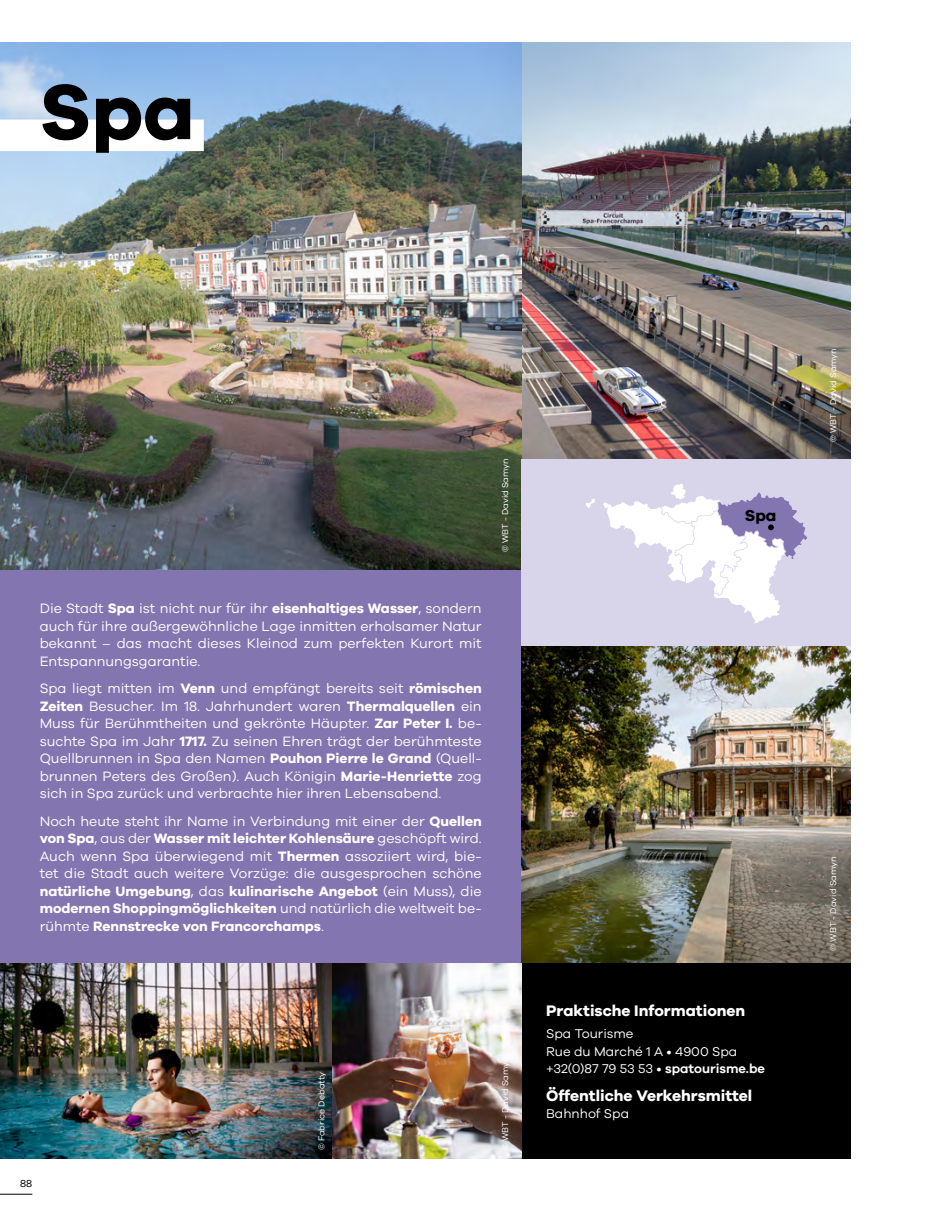
<style>
.page{position:relative;width:943px;height:1216px;background:#fff}
.page>*{position:absolute;margin:0;border:0;box-sizing:border-box;transform-origin:0 0}
.t1{font:700 80.33px "Galano Grotesque";color:#000}
.t2{font:700 16.28px "Galano Grotesque";color:#000}
.t3{font:700 15.75px "Galano Grotesque";color:#fff}
.t4{font:14px/17.5px "Galano Grotesque";color:#fff;text-align:justify}
.t5{font:13.12px/17.5px "Galano Grotesque";color:#fff}
.t6{font:10.5px "Galano Grotesque";color:#000}
.t7{font:8.75px "Galano Grotesque";color:#fff}
.s1{font-weight:700}
.s2{font-weight:600}
</style>
<div class="page">
<div style="left:521px;top:962px;width:329px;height:196px;background:#000"></div>
<img style="left:521px;top:42px;width:329px;height:417px">
<img style="left:0;top:42px;width:521px;height:528px">
<img style="left:331px;top:962px;width:190px;height:196px">
<img style="left:0;top:962px;width:331px;height:196px">
<div style="left:0;top:120px;width:204px;height:31px;background:#fff"></div>
<div style="left:0;top:570px;width:521px;height:392px;background:#8375b0"></div>
<img style="left:521px;top:645px;width:329px;height:317px">
<div style="left:521px;top:459px;width:329px;height:186px;background:#d8d4ea"></div>
<svg style="left:586px;top:499px;width:9px;height:9px"></svg>
<svg style="left:603px;top:484px;width:204px;height:139px"></svg>
<hr style="left:0;top:1193px;width:32px;height:1px;background:#000">
<h1 class="t1" style="left:39px;top:62px;width:157px">Spa</h1>
<p class="t4" style="left:40px;top:599px;width:443px">Die Stadt <span class="s1">Spa</span> ist nicht nur für ihr <span class="s1">eisenhaltiges Wasser</span>, sondern auch für ihre außergewöhnliche Lage inmitten erholsamer Natur bekannt – das macht dieses Kleinod zum perfekten Kurort mit Entspannungsgarantie.</p>
<p class="t4" style="left:40px;top:679px;width:443px">Spa liegt mitten im <span class="s1">Venn</span> und empfängt bereits seit <span class="s1">römischen Zeiten</span> Besucher. Im 18. Jahrhundert waren <span class="s1">Thermalquellen</span> ein Muss für Berühmtheiten und gekrönte Häupter. <span class="s1">Zar Peter I.</span> be&shy;suchte Spa im Jahr <span class="s1">1717.</span> Zu seinen Ehren trägt der berühmteste Quellbrunnen in Spa den Namen <span class="s1">Pouhon Pierre le Grand</span> (Quell&shy;brunnen Peters des Großen). Auch Königin <span class="s1">Marie-Henriette</span> zog sich in Spa zurück und verbrachte hier ihren Lebensabend.</p>
<p class="t4" style="left:40px;top:811px;width:443px">Noch heute steht ihr Name in Verbindung mit einer der <span class="s1">Quellen von Spa</span>, aus der <span class="s1">Wasser mit leichter Kohlensäure</span> geschöpft wird.<br>Auch wenn Spa überwiegend mit <span class="s1">Thermen</span> assoziiert wird, bie&shy;tet die Stadt auch weitere Vorzüge: die ausgesprochen schöne <span class="s1">natürliche Umgebung</span>, das <span class="s1">kulinarische Angebot</span> (ein Muss), die <span class="s1">modernen Shoppingmöglichkeiten</span> und natürlich die weltweit be&shy;rühmte <span class="s1">Rennstrecke von Francorchamps</span>.</p>
<p class="t7" style="left:500px;top:552px;width:95px;rotate:-90deg">© WBT - David Samyn</p>
<p class="t6" style="left:20px;top:1177px;width:14px">88</p>
<p class="t7" style="left:316px;top:1150px;width:80px;rotate:-90deg">© Fabrice Debatty</p>
<p class="t7" style="left:500px;top:1150px;width:95px;rotate:-90deg">© WBT - David Samyn</p>
<p class="t2" style="left:744px;top:506px;width:33px">Spa</p>
<p class="t3" style="left:546px;top:1000px;width:201px">Praktische Informationen</p>
<p class="t5" style="left:546px;top:1024px;width:220px">Spa Tourisme<br>Rue du Marché 1 A • 4900 Spa +32(0)87 79 53 53 • <span class="s2">spatourisme.be</span></p>
<p class="t3" style="left:546px;top:1085px;width:208px">Öffentliche Verkehrsmittel</p>
<p class="t5" style="left:546px;top:1104px;width:84px">Bahnhof Spa</p>
<p class="t7" style="left:827px;top:442px;width:95px;rotate:-90deg">© WBT - David Samyn</p>
<p class="t7" style="left:827px;top:950px;width:95px;rotate:-90deg">© WBT - David Samyn</p>
</div>
